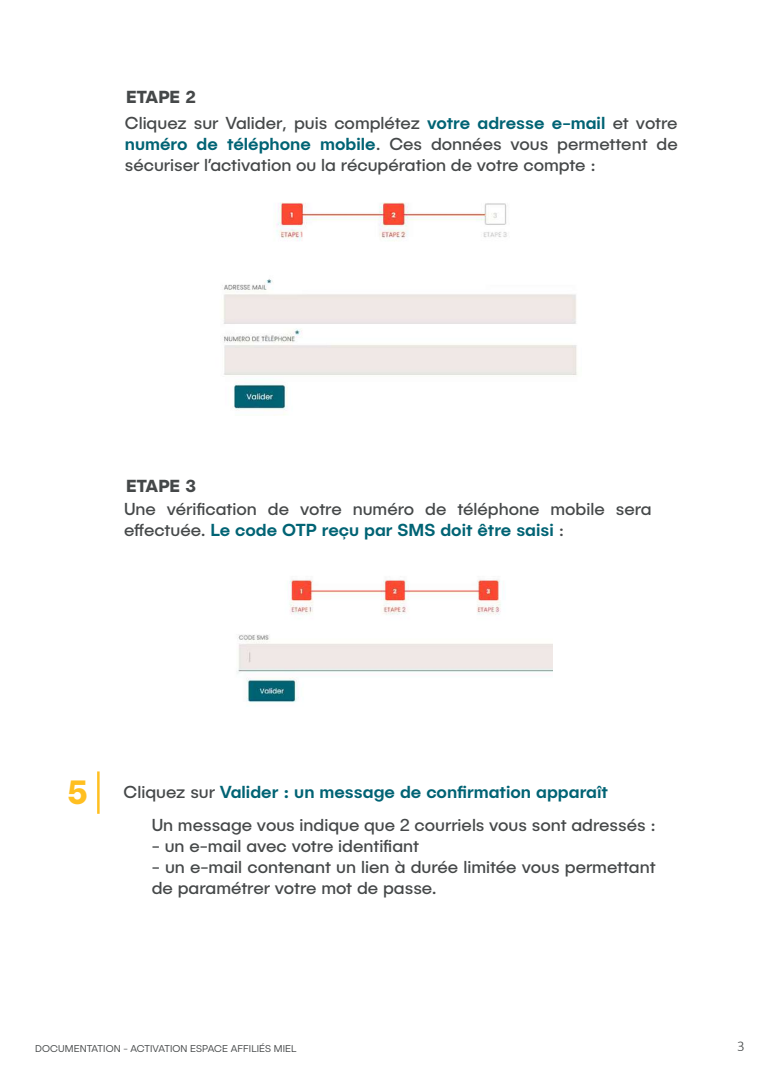
<style>
.page{position:relative;width:780px;height:1088px;background:#fff}
.page>*{position:absolute;margin:0;border:0;box-sizing:border-box;transform-origin:0 0}
.t1{font:17.5px/21px "Publica Sans";color:#454849}
.t2{font:500 17.5px "Publica Sans";color:#006374}
.t3{font:700 17.5px "Publica Sans";color:#454849}
.t4{font:300 15px "Calibri";color:#454849}
.t5{font:300 10px "Publica Sans";letter-spacing:.01em;color:#454849}
.s1{font-weight:500;color:#006374}
.s2{font-weight:700;font-size:33.75px;color:#ffbf21}
.s3{font-weight:400;color:#454849}
</style>
<div class="page">
<img style="left:222px;top:202px;width:355px;height:213px">
<img style="left:237px;top:580px;width:315px;height:123px">
<hr style="left:97px;top:771px;width:3px;height:43px;background:#ffbf21">
<p class="t3" style="left:126px;top:86px;width:71px">ETAPE 2</p>
<p class="t1" style="left:125px;top:112px;width:554px;text-align:justify">Cliquez sur Valider, puis complétez <span class="s1">votre adresse e-mail</span> et votre <span class="s1">numéro de téléphone mobile</span>. Ces données vous permettent de sécuriser l’activation ou la récupération de votre compte :</p>
<p class="t3" style="left:126px;top:474px;width:71px">ETAPE 3</p>
<p class="t1" style="left:124px;top:498px;width:529px">Une vérification de votre numéro de téléphone mobile sera effectuée. <span class="s1">Le code OTP reçu par SMS doit être saisi</span> :</p>
<p class="t2" style="left:68px;top:781px;width:542px"><span class="s2">5</span> <span class="s3">Cliquez sur</span> Valider : un message de confirmation apparaît</p>
<p class="t1" style="left:152px;top:813px;width:505px">Un message vous indique que 2 courriels vous sont adressés :</p>
<p class="t1" style="left:152px;top:834px;width:269px">- un e-mail avec votre identifiant</p>
<p class="t1" style="left:152px;top:855px;width:505px">- un e-mail contenant un lien à durée limitée vous permettant de paramétrer votre mot de passe.</p>
<p class="t5" style="left:35px;top:1043px;width:263px">DOCUMENTATION - ACTIVATION ESPACE AFFILIÉS MIEL</p>
<p class="t4" style="left:737px;top:1037px;width:9px">3</p>
</div>
